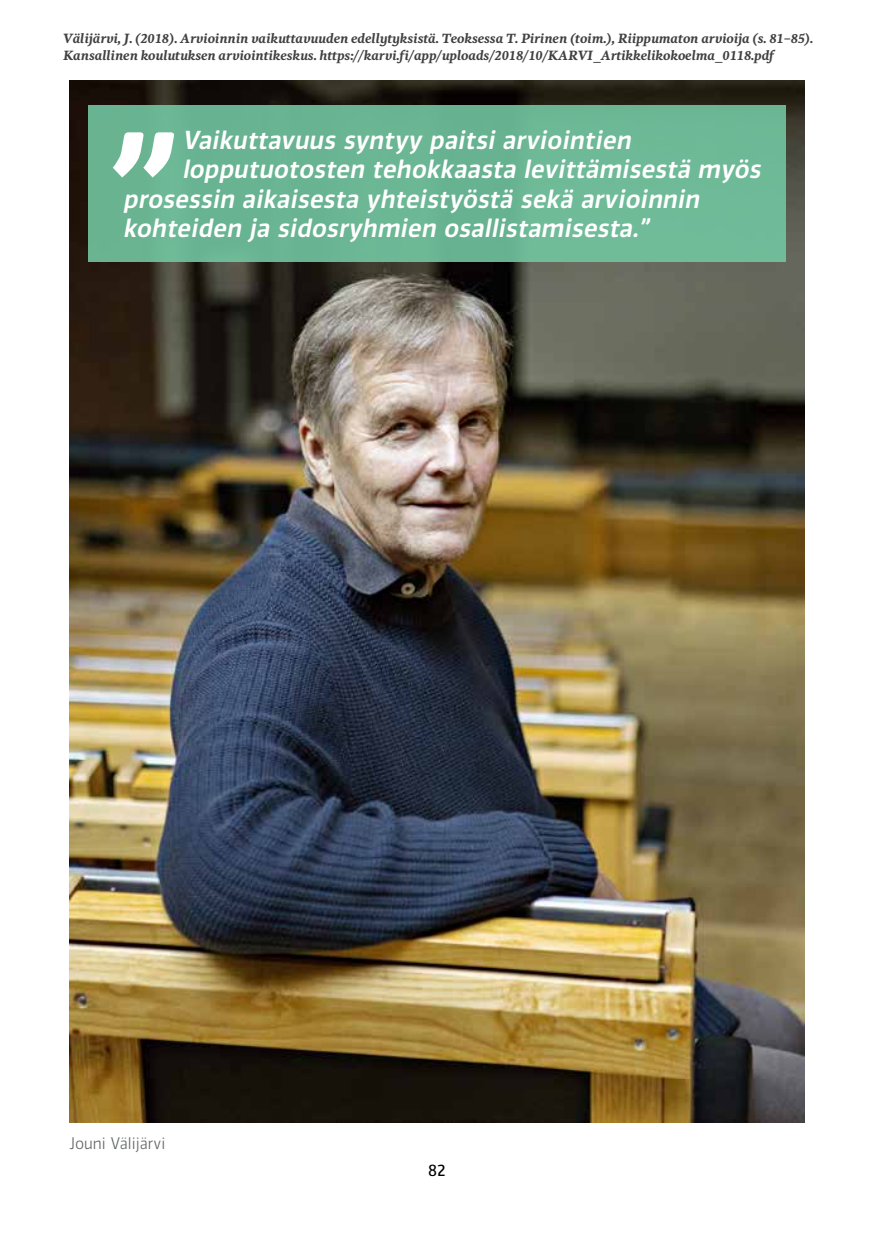
<style>
.page{position:relative;width:874px;height:1241px;background:#fff}
.page>*{position:absolute;margin:0;border:0;box-sizing:border-box;transform-origin:0 0}
.t1{font:italic 500 164.67px "Vinkel";color:#fff}
.t2{font:italic 500 24.5px "Vinkel";color:#fff}
.t3{font:300 15.75px "Vinkel";color:#636466}
.t4{font:15.75px "Vinkel";color:#000}
.t5{font:italic 700 14px/16.8px "Freya";color:#404040}
</style>
<div class="page">
<img style="left:69px;top:80px;width:735px;height:1042px">
<div style="left:88px;top:106px;width:697px;height:156px;background:#6bb693"></div>
<p class="t5" style="left:63px;top:30px;width:751px">Välijärvi, J. (2018). Arvioinnin vaikuttavuuden edellytyksistä. Teoksessa T. Pirinen (toim.), Riippumaton arvioija (s. 81–85).<br>Kansallinen koulutuksen arviointikeskus. https://karvi.fi/app/uploads/2018/10/KARVI_Artikkelikokoelma_0118.pdf</p>
<h1 class="t1" style="left:93px;top:89px;width:105px">”</h1>
<h2 class="t2" style="left:182px;top:123px;width:456px">Vaikuttavuus syntyy paitsiarviointien</h2>
<h2 class="t2" style="left:182px;top:153px;width:585px">lopputuotosten tehokkaasta levittämisestä myös</h2>
<h2 class="t2" style="left:123px;top:182px;width:583px">prosessin aikaisesta yhteistyöstä sekä arvioinnin</h2>
<h2 class="t2" style="left:123px;top:212px;width:532px">kohteiden ja sidosryhmien osallistamisesta.”</h2>
<p class="t3" style="left:69px;top:1132px;width:97px">Jouni Välijärvi</p>
<p class="t4" style="left:428px;top:1159px;width:19px">82</p>
</div>
